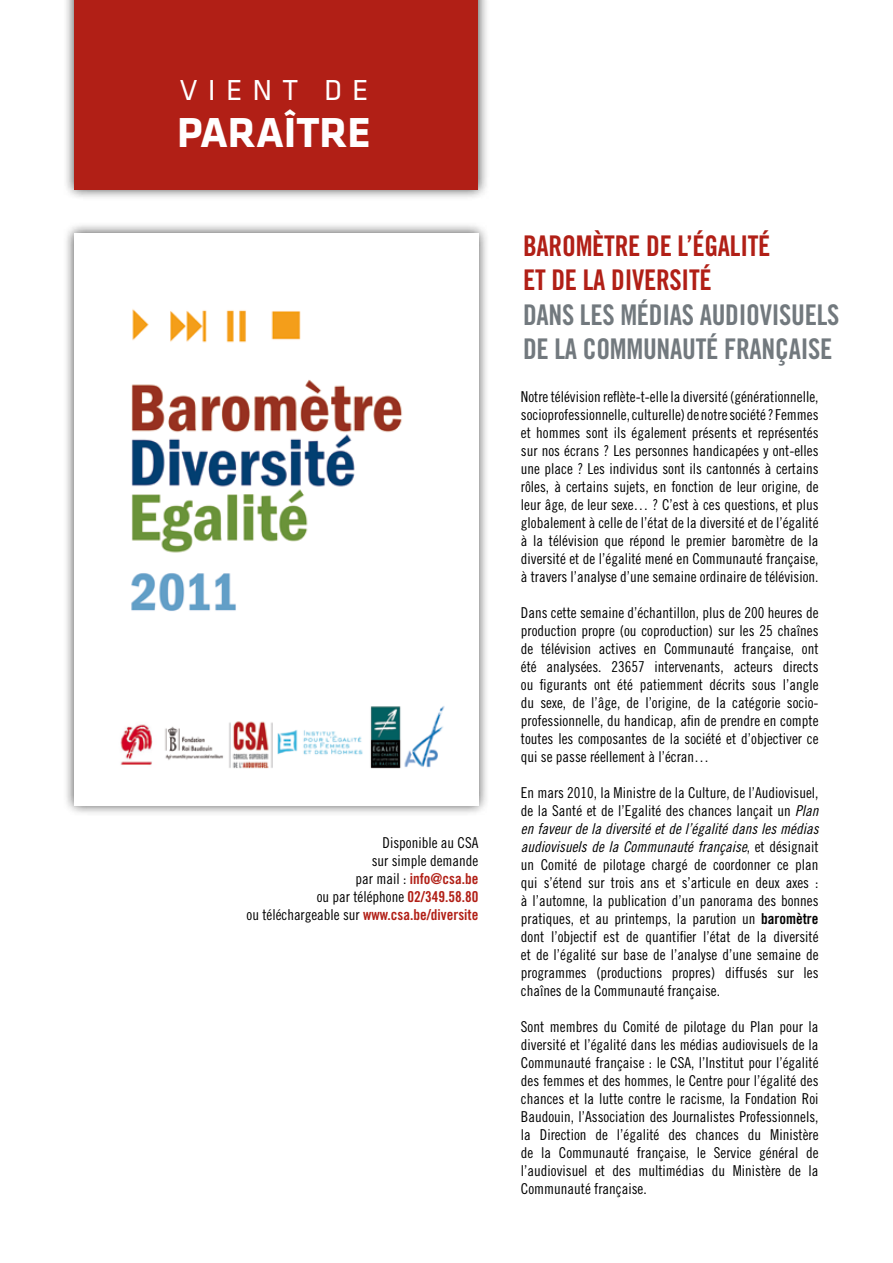
<style>
.page{position:relative;width:893px;height:1263px;background:#fff}
.page>*{position:absolute;margin:0;border:0;box-sizing:border-box;transform-origin:0 0}
.t1{font:700 43.5px "Klavika";color:#fff}
.t2{font:30px "Klavika";letter-spacing:.34em;color:#fff}
.t3{font:28.5px/34.2px "Trade Gothic LT Std Bd Cn 20";letter-spacing:-.01em;color:#72797e}
.t4{font:28.5px/34.2px "Trade Gothic LT Std Bd Cn 20";letter-spacing:-.01em;color:#b11f16}
.t5{font:15px/18px "Trade Gothic Cond Eighteen";color:#000;text-align:justify}
.t6{font:15px/18px "Trade Gothic Cond Eighteen Obl";color:#000}
.t7{font:15px "Trade Gothic Bold Cond Twenty";color:#b11f16}
.s1{font-family:"Trade Gothic Cond Eighteen";color:#000}
.s2{font-family:"Trade Gothic Bold Cond Twenty";color:#b11f16}
.s3{font-family:"Trade Gothic Cond Eighteen Obl"}
.s4{font-family:"Trade Gothic Cond Eighteen"}
.s5{font-family:"Trade Gothic Bold Cond Twenty"}
</style>
<div class="page">
<div style="left:63px;top:222px;width:427px;height:595px;background:#000;opacity:.75"></div>
<img style="left:74px;top:234px;width:404px;height:571px">
<div style="left:63px;top:0;width:427px;height:201px;background:#000;opacity:.75"></div>
<div style="left:74px;top:0;width:404px;height:189px;background:#b11f16"></div>
<h2 class="t2" style="left:180px;top:74px;width:190px">VIENT DE</h2>
<h1 class="t1" style="left:177px;top:108px;width:195px">PARAÎTRE</h1>
<p class="t5" style="left:372px;top:833px;width:108px;text-align:right">Disponible au CSA sur simple demande</p>
<p class="t7" style="left:356px;top:869px;width:124px"><span class="s1">par mail :</span> info@csa.be</p>
<p class="t5" style="left:317px;top:887px;width:163px">ou par téléphone <span class="s2">02/349.58.80</span></p>
<p class="t7" style="left:246px;top:905px;width:233px"><span class="s1">ou téléchargeable sur</span> www.csa.be/diversite</p>
<h3 class="t4" style="left:523px;top:229px;width:249px">BAROMÈTRE DE L’ÉGALITÉ<br>ET DE LA DIVERSITÉ</h3>
<h3 class="t3" style="left:523px;top:297px;width:316px">DANS LES MÉDIAS AUDIOVISUELS<br>DE LA COMMUNAUTÉ FRANÇAISE</h3>
<p class="t5" style="left:521px;top:387px;width:299px">Notre télévision reflète-t-elle la diversité (générationnelle, socioprofessionnelle, culturelle) de notre société ? Femmes et hommes sont ils également présents et représentés sur nos écrans ? Les personnes handicapées y ont-elles une place ? Les individus sont ils cantonnés à certains rôles, à certains sujets, en fonction de leur origine, de leur âge, de leur sexe… ? C’est à ces questions, et plus globalement à celle de l’état de la diversité et de l’égalité à la télévision que répond le premier baromètre de la diversité et de l’égalité mené en Communauté française, à travers l’analyse d’une semaine ordinaire de télévision.</p>
<p class="t5" style="left:521px;top:603px;width:299px">Dans cette semaine d’échantillon, plus de 200 heures de production propre (ou coproduction) sur les 25 chaînes de télévision actives en Communauté française, ont été analysées. 23657 intervenants, acteurs directs ou figurants ont été patiemment décrits sous l’angle du sexe, de l’âge, de l’origine, de la catégorie socio&shy;professionnelle, du handicap, afin de prendre en compte toutes les composantes de la société et d’objectiver ce qui se passe réellement à l’écran…</p>
<p class="t5" style="left:521px;top:783px;width:299px">En mars 2010, la Ministre de la Culture, de l’Audiovisuel, de la Santé et de l’Egalité des chances lançait un <span class="s3">Plan</span></p>
<p class="t6" style="left:521px;top:819px;width:299px">en faveur de la diversité et de l’égalité dans les médias audiovisuels de la Communauté française<span class="s4">, et désignait</span></p>
<p class="t5" style="left:521px;top:855px;width:299px">un Comité de pilotage chargé de coordonner ce plan qui s’étend sur trois ans et s’articule en deux axes : à l’automne, la publication d’un panorama des bonnes pratiques, et au printemps, la parution un <span class="s5">baromètre </span>dont l’objectif est de quantifier l’état de la diversité et de l’égalité sur base de l’analyse d’une semaine de programmes (productions propres) diffusés sur les chaînes de la Communauté française.</p>
<p class="t5" style="left:521px;top:1017px;width:299px">Sont membres du Comité de pilotage du Plan pour la diversité et l’égalité dans les médias audiovisuels de la Communauté française : le CSA, l’Institut pour l’égalité des femmes et des hommes, le Centre pour l’égalité des chances et la lutte contre le racisme, la Fondation Roi Baudouin, l’Association des Journalistes Professionnels, la Direction de l’égalité des chances du Ministère de la Communauté française, le Service général de l’audiovisuel et des multimédias du Ministère de la Communauté française.</p>
</div>
